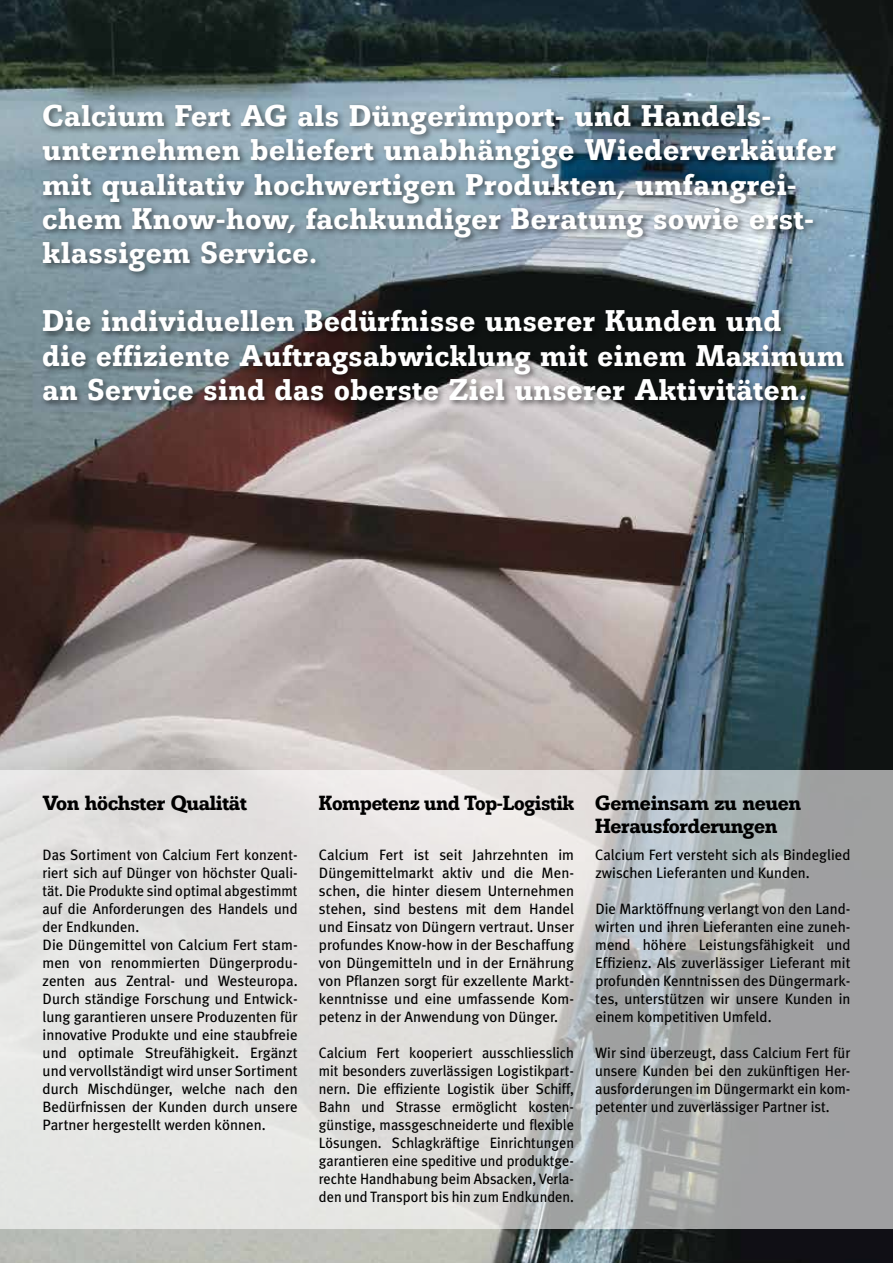
<style>
.page{position:relative;width:893px;height:1263px;background:#fff}
.page>*{position:absolute;margin:0;border:0;box-sizing:border-box;transform-origin:0 0}
.t1{font:500 28.5px/34.2px "OS14";letter-spacing:.04em;color:#fff}
.t2{font:500 19.5px/23.4px "OS14";color:#000}
.t3{font:500 19.5px "OS14";color:#000;scale:.96 1}
.t4{font:15px/18px "Meta Plus";color:#000;text-align:justify}
.t5{font:15px/18px "Meta Plus";color:#000;text-align:justify;scale:.96 1}
</style>
<div class="page">
<img style="left:0;top:0;width:893px;height:1263px">
<svg style="left:0;top:770px;width:893px;height:459px;background:#cececd"></svg>
<div style="left:41px;top:102px;width:811px;height:307px;background:#000;opacity:.5"></div>
<h1 class="t1" style="left:43px;top:99px;width:794px">Calcium Fert AG als Düngerimport- und Handels&shy;unternehmen beliefert unabhängige Wiederverkäufer mit qualitativ hochwertigen Produkten, umfangrei&shy;chem Know-how, fachkundiger Beratung sowie erst&shy;klassigem Service.</h1>
<h1 class="t1" style="left:43px;top:304px;width:803px">Die individuellen Bedürfnisse unserer Kunden und<br>die effiziente Auftragsabwicklung mit einem Maximum an Service sind das oberste Ziel unserer Aktivitäten.</h1>
<h2 class="t2" style="left:43px;top:791px;width:206px">Von höchster Qualität</h2>
<p class="t4" style="left:43px;top:845px;width:257px;text-align:left">Das Sortiment von Calcium Fert konzent&shy;riert sich auf Dünger von höchster Quali&shy;tät. Die Produkte sind optimal abgestimmt auf die Anforderungen des Handels und der Endkunden.<br>Die Düngemittel von Calcium Fert stam&shy;men von renommierten Düngerprodu&shy;zenten aus Zentral- und Westeuropa.<br>Durch ständige Forschung und Entwick&shy;lung garantieren unsere Produzenten für innovative Produkte und eine staubfreie und optimale Streufähigkeit. Ergänzt und vervollständigt wird unser Sortiment durch Mischdünger, welche nach den Bedürfnissen der Kunden durch unsere Partner hergestellt werden können.</p>
<h2 class="t3" style="left:319px;top:790px;width:267px">Kompetenz und Top-Logistik</h2>
<p class="t4" style="left:319px;top:845px;width:257px">Calcium Fert ist seit Jahrzehnten im Düngemittelmarkt aktiv und die Men&shy;schen, die hinter diesem Unternehmen stehen, sind bestens mit dem Handel und Einsatz von Düngern vertraut. Unser profundes Know-how in der Beschaffung von Düngemitteln und in der Ernährung von Pflanzen sorgt für exzellente Markt&shy;kenntnisse und eine umfassende Kom&shy;petenz in der Anwendung von Dünger.</p>
<p class="t5" style="left:319px;top:1043px;width:267px">Calcium Fert kooperiert ausschliesslich mit besonders zuverlässigen Logistikpart&shy;nern. Die effiziente Logistik über Schiff, Bahn und Strasse ermöglicht kosten&shy;günstige, massgeschneiderte und flexible Lösungen. Schlagkräftige Einrichtungen garantieren eine speditive und produktge&shy;rechte Handhabung beim Absacken, Verla&shy;den und Transport bis hin zum Endkunden.</p>
<h2 class="t2" style="left:595px;top:791px;width:207px">Gemeinsam zu neuen<br>Herausforderungen</h2>
<p class="t4" style="left:595px;top:845px;width:257px">Calcium Fert versteht sich als Bindeglied zwischen Lieferanten und Kunden.</p>
<p class="t4" style="left:595px;top:899px;width:257px">Die Marktöffnung verlangt von den Land&shy;wirten und ihren Lieferanten eine zuneh&shy;mend höhere Leistungsfähigkeit und Effizienz. Als zuverlässiger Lieferant mit profunden Kenntnissen des Düngermark&shy;tes, unterstützen wir unsere Kunden in einem kompetitiven Umfeld.</p>
<p class="t4" style="left:595px;top:1043px;width:257px">Wir sind überzeugt, dass Calcium Fert für unsere Kunden bei den zukünftigen Her&shy;ausforderungen im Düngermarkt ein kom&shy;petenter und zuverlässiger Partner ist.</p>
</div>
